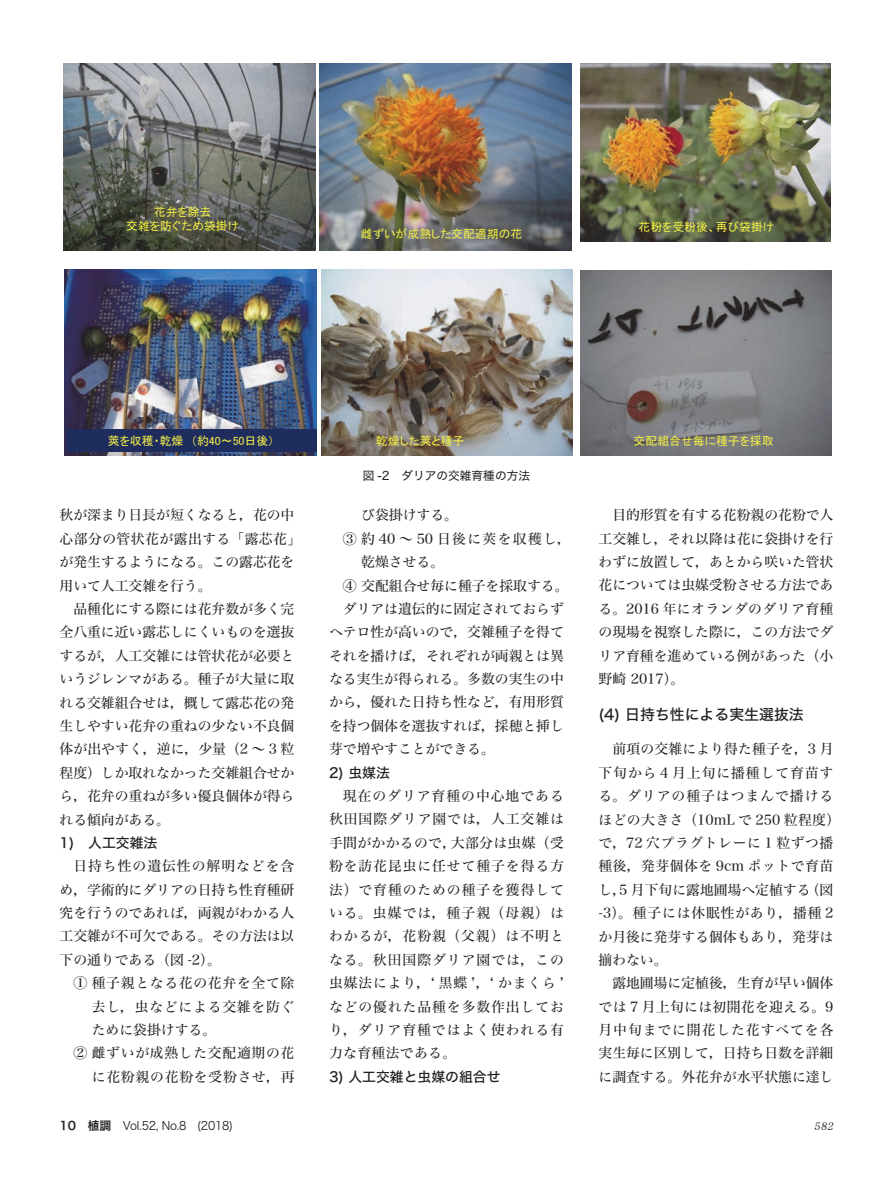
<style>
.page{position:relative;width:893px;height:1191px;background:#fff}
.page>*{position:absolute;margin:0;border:0;box-sizing:border-box;transform-origin:0 0}
.t1{font:14.85px "Hira Kaku Std W5";color:#231f20}
.t2{font:13.8px/23.4px "Hira Min Std W4";color:#231f20;text-align:justify}
.t3{font:13.8px/23.4px "Hira Min Std W4";letter-spacing:.035em;color:#231f20}
.t4{font:13.8px "Hira Min Std W4";letter-spacing:.05em;color:#231f20}
.t5{font:13.8px "Hira Min Std W4";letter-spacing:.055em;color:#231f20}
.t6{font:13.8px "Hira Kaku Std W5";color:#231f20}
.t7{font:13.8px "Hira Min Std W4";letter-spacing:.1em;color:#231f20}
.t8{font:11.85px/14.2px "MS P Gothic";color:#eeea47;text-align:center}
.t9{font:11.7px "Hira Kaku Std W3";letter-spacing:-.02em;color:#231f20;scale:.95 1}
.t10{font:11.7px "Hira Kaku Std W4";color:#231f20}
.t11{font:italic 11.7px "DFHS Mincho Std W3";color:#231f20}
.s1{font-family:"Hira Kaku Std W6"}
</style>
<div class="page">
<img style="left:580px;top:64px;width:251px;height:177px">
<img style="left:65px;top:269px;width:251px;height:186px">
<img style="left:63px;top:64px;width:253px;height:186px">
<img style="left:321px;top:269px;width:252px;height:186px">
<img style="left:580px;top:270px;width:252px;height:185px">
<img style="left:320px;top:64px;width:252px;height:186px">
<div style="left:66px;top:429px;width:250px;height:23px;background:#1f2d5e"></div>
<p class="t8" style="left:126px;top:205px;width:114px">花弁を除去<br>交雑を防ぐため袋掛け</p>
<p class="t8" style="left:361px;top:227px;width:163px">雌ずいが成熟した交配適期の花</p>
<p class="t8" style="left:638px;top:219px;width:137px">花粉を受粉後、再び袋掛け</p>
<p class="t8" style="left:108px;top:434px;width:168px">莢を収穫・乾燥 （約40～50日後）</p>
<p class="t8" style="left:376px;top:433px;width:90px">乾燥した莢と種子</p>
<p class="t8" style="left:634px;top:433px;width:141px">交配組合せ毎に種子を採取</p>
<p class="t10" style="left:363px;top:466px;width:169px">図 -2　ダリアの交雑育種の方法</p>
<p class="t2" style="left:60px;top:503px;width:243px;text-align:left">秋が深まり日長が短くなると，花の中心部分の管状花が露出する「露芯花」が発生するようになる。この露芯花を用いて人工交雑を行う。</p>
<p class="t2" style="left:60px;top:597px;width:236px;text-indent:14px">品種化にする際には花弁数が多く完全八重に近い露芯しにくいものを選抜するが，人工交雑には管状花が必要というジレンマがある。種子が大量に取れる交雑組合せは，概して露芯花の発生しやすい花弁の重ねの少ない不良個体が出やすく，逆に，少量（2 ～ 3 粒程度）しか取れなかった交雑組合せから，花弁の重ねが多い優良個体が得られる傾向がある。</p>
<p class="t6" style="left:60px;top:832px;width:99px">1)　人工交雑法</p>
<p class="t2" style="left:60px;top:854px;width:236px;text-indent:14px">日持ち性の遺伝性の解明などを含め，学術的にダリアの日持ち性育種研究を行うのであれば，両親がわかる人工交雑が不可欠である。その方法は以下の通りである（図 -2）。</p>
<p class="t4" style="left:73px;top:973px;width:223px">① 種子親となる花の花弁を全て除</p>
<p class="t5" style="left:92px;top:996px;width:204px">去し，虫などによる交雑を防ぐ</p>
<p class="t2" style="left:92px;top:1018px;width:126px">ために袋掛けする。</p>
<p class="t4" style="left:73px;top:1043px;width:223px">② 雌ずいが成熟した交配適期の花</p>
<p class="t5" style="left:92px;top:1066px;width:204px">に花粉親の花粉を受粉させ，再</p>
<p class="t2" style="left:361px;top:503px;width:98px">び袋掛けする。</p>
<p class="t7" style="left:343px;top:528px;width:230px">③ 約 40 ～ 50 日後に莢を収穫し，</p>
<p class="t2" style="left:361px;top:550px;width:84px">乾燥させる。</p>
<p class="t2" style="left:343px;top:573px;width:227px">④ 交配組合せ毎に種子を採取する。</p>
<p class="t2" style="left:343px;top:597px;width:223px">ダリアは遺伝的に固定されておらず</p>
<p class="t2" style="left:329px;top:620px;width:236px">ヘテロ性が高いので，交雑種子を得て</p>
<p class="t2" style="left:329px;top:643px;width:236px">それを播けば，それぞれが両親とは異</p>
<p class="t2" style="left:329px;top:667px;width:236px">なる実生が得られる。多数の実生の中</p>
<p class="t2" style="left:329px;top:690px;width:236px">から，優れた日持ち性など，有用形質</p>
<p class="t2" style="left:329px;top:713px;width:236px">を持つ個体を選抜すれば，採穂と挿し</p>
<p class="t2" style="left:329px;top:737px;width:167px">芽で増やすことができる。</p>
<p class="t6" style="left:329px;top:762px;width:62px">2) 虫媒法</p>
<p class="t2" style="left:329px;top:784px;width:236px;text-indent:14px">現在のダリア育種の中心地である秋田国際ダリア園では，人工交雑は手間がかかるので，大部分は虫媒（受粉を訪花昆虫に任せて種子を得る方法）で育種のための種子を獲得している。虫媒では，種子親（母親）はわかるが，花粉親（父親）は不明となる。秋田国際ダリア園では，この虫媒法により，‘ 黒蝶 ’，‘ かまくら ’などの優れた品種を多数作出しており，ダリア育種ではよく使われる有力な育種法である。</p>
<p class="t6" style="left:329px;top:1066px;width:173px">3) 人工交雑と虫媒の組合せ</p>
<p class="t2" style="left:598px;top:503px;width:236px;text-indent:14px">目的形質を有する花粉親の花粉で人工交雑し，それ以降は花に袋掛けを行わずに放置して，あとから咲いた管状花については虫媒受粉させる方法である。2016 年にオランダのダリア育種の現場を視察した際に，この方法でダリア育種を進めている例があった（小野崎 2017）。</p>
<p class="t1" style="left:598px;top:703px;width:207px">(4) 日持ち性による実生選抜法</p>
<p class="t3" style="left:598px;top:737px;width:243px;text-indent:14px">前項の交雑により得た種子を，3 月下旬から 4 月上旬に播種して育苗する。ダリアの種子はつまんで播けるほどの大きさ（10mL で 250 粒程度）で，72 穴プラグトレーに 1 粒ずつ播種後，発芽個体を 9cm ポットで育苗し，5 月下旬に露地圃場へ定植する（図-3）。種子には休眠性があり，播種 2か月後に発芽する個体もあり，発芽は揃わない。</p>
<p class="t2" style="left:598px;top:971px;width:236px;text-indent:14px">露地圃場に定植後，生育が早い個体では 7 月上旬には初開花を迎える。9月中旬までに開花した花すべてを各実生毎に区別して，日持ち日数を詳細に調査する。外花弁が水平状態に達し</p>
<p class="t9" style="left:60px;top:1116px;width:184px"><span class="s1">10　植調　</span>Vol.52, No.8　(2018)</p>
<p class="t11" style="left:814px;top:1119px;width:23px">582</p>
</div>
